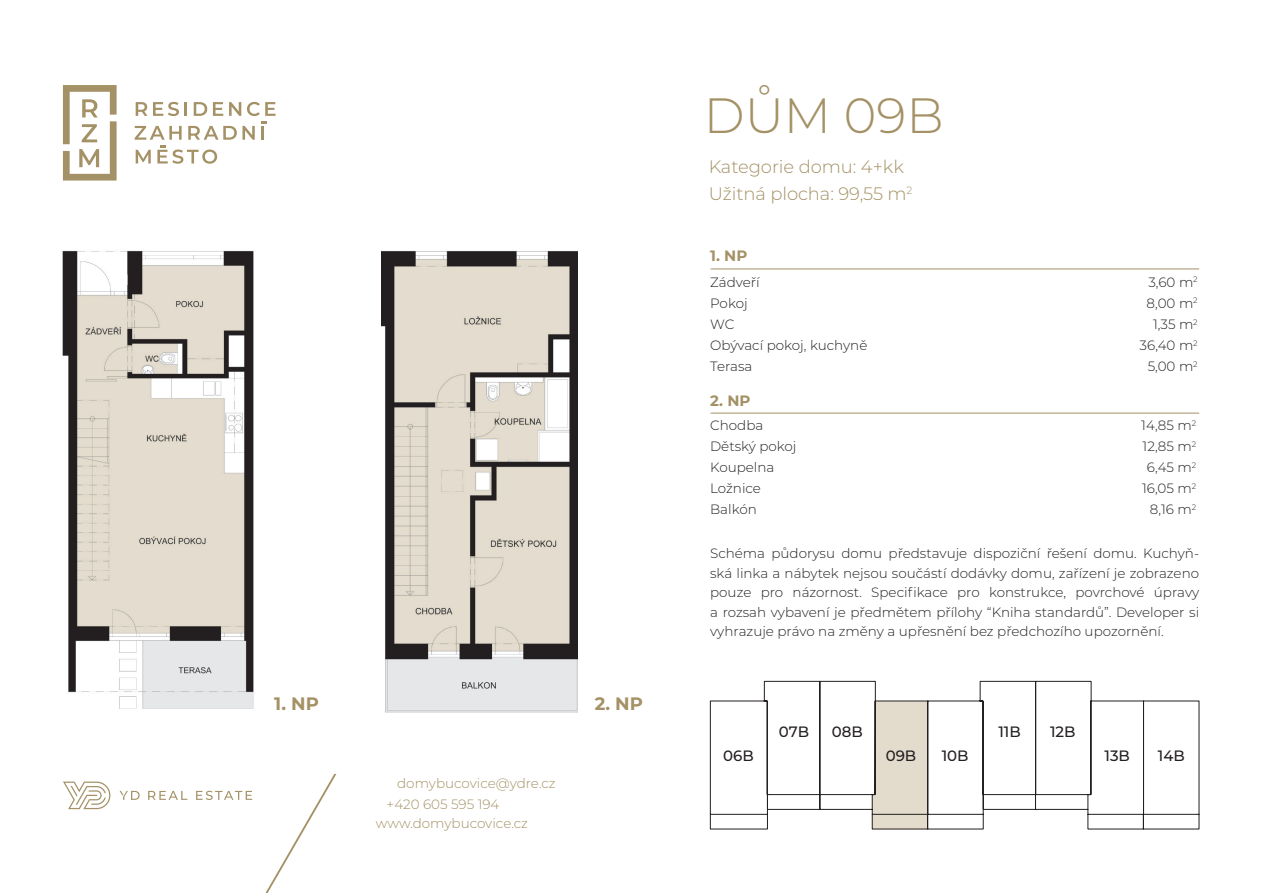
<style>
.page{position:relative;width:1263px;height:893px;background:#fff}
.page>*{position:absolute;margin:0;border:0;box-sizing:border-box;transform-origin:0 0}
.t1{font:300 49.5px "Montserrat";color:#a49165}
.t2{font:300 18px "Montserrat";letter-spacing:-.005em;color:#a49165}
.t3{font:700 18px "Montserrat";color:#a49165}
.t4{font:500 15px "Montserrat";color:#231f20}
.t5{font:700 15px "Montserrat";color:#a49165}
.t6{font:300 13.5px/19.5px "Montserrat";color:#231f20;text-align:justify}
.t7{font:300 13.5px "Montserrat";color:#a49165}
</style>
<div class="page">
<svg style="left:136px;top:102px;width:11px;height:14px"></svg>
<svg style="left:153px;top:102px;width:26px;height:14px"></svg>
<hr style="left:184px;top:102px;width:3px;height:14px;background:#a49165">
<svg style="left:194px;top:102px;width:13px;height:14px"></svg>
<svg style="left:213px;top:102px;width:10px;height:14px"></svg>
<svg style="left:229px;top:102px;width:12px;height:14px"></svg>
<svg style="left:247px;top:102px;width:29px;height:14px"></svg>
<hr style="left:261px;top:126px;width:3px;height:14px;background:#a49165">
<svg style="left:135px;top:126px;width:120px;height:38px"></svg>
<svg style="left:261px;top:122px;width:6px;height:2px"></svg>
<svg style="left:63px;top:85px;width:54px;height:96px"></svg>
<svg style="left:265px;top:774px;width:71px;height:119px"></svg>
<svg style="left:148px;top:791px;width:39px;height:9px"></svg>
<svg style="left:196px;top:791px;width:56px;height:9px"></svg>
<svg style="left:120px;top:791px;width:20px;height:9px"></svg>
<svg style="left:63px;top:782px;width:47px;height:27px"></svg>
<svg style="left:710px;top:681px;width:489px;height:148px"></svg>
<img style="left:381px;top:251px;width:196px;height:461px">
<img style="left:62px;top:250px;width:192px;height:459px">
<hr style="left:711px;top:269px;width:488px;height:1px;background:#a49165">
<hr style="left:711px;top:413px;width:488px;height:1px;background:#a49165">
<p class="t3" style="left:274px;top:690px;width:46px">1. NP</p>
<p class="t3" style="left:595px;top:690px;width:50px">2. NP</p>
<p class="t7" style="left:397px;top:774px;width:160px">domybucovice@ydre.cz</p>
<p class="t7" style="left:387px;top:795px;width:114px">+420 605 595 194</p>
<p class="t7" style="left:376px;top:814px;width:154px">www.domybucovice.cz</p>
<p class="t1" style="left:704px;top:82px;width:241px">DŮM 09B</p>
<p class="t2" style="left:709px;top:154px;width:197px">Kategorie domu: 4+kk</p>
<p class="t2" style="left:709px;top:181px;width:205px">Užitná plocha: 99,55 m<sup>2</sup></p>
<p class="t5" style="left:710px;top:245px;width:39px">1. NP</p>
<p class="t6" style="left:710px;top:272px;width:51px">Zádveří</p>
<p class="t6" style="left:1148px;top:272px;width:51px">3,60 m<sup>2</sup></p>
<p class="t6" style="left:710px;top:293px;width:39px">Pokoj</p>
<p class="t6" style="left:1146px;top:293px;width:53px">8,00 m<sup>2</sup></p>
<p class="t6" style="left:710px;top:314px;width:26px">WC</p>
<p class="t6" style="left:1153px;top:314px;width:46px">1,35 m<sup>2</sup></p>
<p class="t6" style="left:710px;top:335px;width:159px">Obývací pokoj, kuchyně</p>
<p class="t6" style="left:1139px;top:335px;width:60px">36,40 m<sup>2</sup></p>
<p class="t6" style="left:710px;top:356px;width:44px">Terasa</p>
<p class="t6" style="left:1148px;top:356px;width:52px">5,00 m<sup>2</sup></p>
<p class="t5" style="left:710px;top:389px;width:42px">2. NP</p>
<p class="t6" style="left:710px;top:415px;width:55px">Chodba</p>
<p class="t6" style="left:1141px;top:415px;width:56px">14,85 m<sup>2</sup></p>
<p class="t6" style="left:710px;top:436px;width:88px">Dětský pokoj</p>
<p class="t6" style="left:1142px;top:436px;width:55px">12,85 m<sup>2</sup></p>
<p class="t6" style="left:710px;top:457px;width:66px">Koupelna</p>
<p class="t6" style="left:1147px;top:457px;width:51px">6,45 m<sup>2</sup></p>
<p class="t6" style="left:710px;top:478px;width:52px">Ložnice</p>
<p class="t6" style="left:1142px;top:478px;width:56px">16,05 m<sup>2</sup></p>
<p class="t6" style="left:710px;top:499px;width:48px">Balkón</p>
<p class="t6" style="left:1150px;top:499px;width:48px">8,16 m<sup>2</sup></p>
<p class="t6" style="left:710px;top:543px;width:491px">Schéma půdorysu domu představuje dispoziční řešení domu. Kuchyň&shy;ská linka a nábytek nejsou součástí dodávky domu, zařízení je zobrazeno pouze pro názornost. Specifikace pro konstrukce, povrchové úpravy a rozsah vybavení je předmětem přílohy “Kniha standardů”. Developer si vyhrazuje právo na změny a upřesnění bez předchozího upozornění.</p>
<p class="t4" style="left:779px;top:722px;width:32px">07B</p>
<p class="t4" style="left:832px;top:722px;width:33px">08B</p>
<p class="t4" style="left:998px;top:722px;width:24px">11B</p>
<p class="t4" style="left:1050px;top:722px;width:27px">12B</p>
<p class="t4" style="left:723px;top:746px;width:32px">06B</p>
<p class="t4" style="left:886px;top:746px;width:32px">09B</p>
<p class="t4" style="left:942px;top:746px;width:28px">10B</p>
<p class="t4" style="left:1104px;top:746px;width:27px">13B</p>
<p class="t4" style="left:1158px;top:746px;width:28px">14B</p>
</div>
